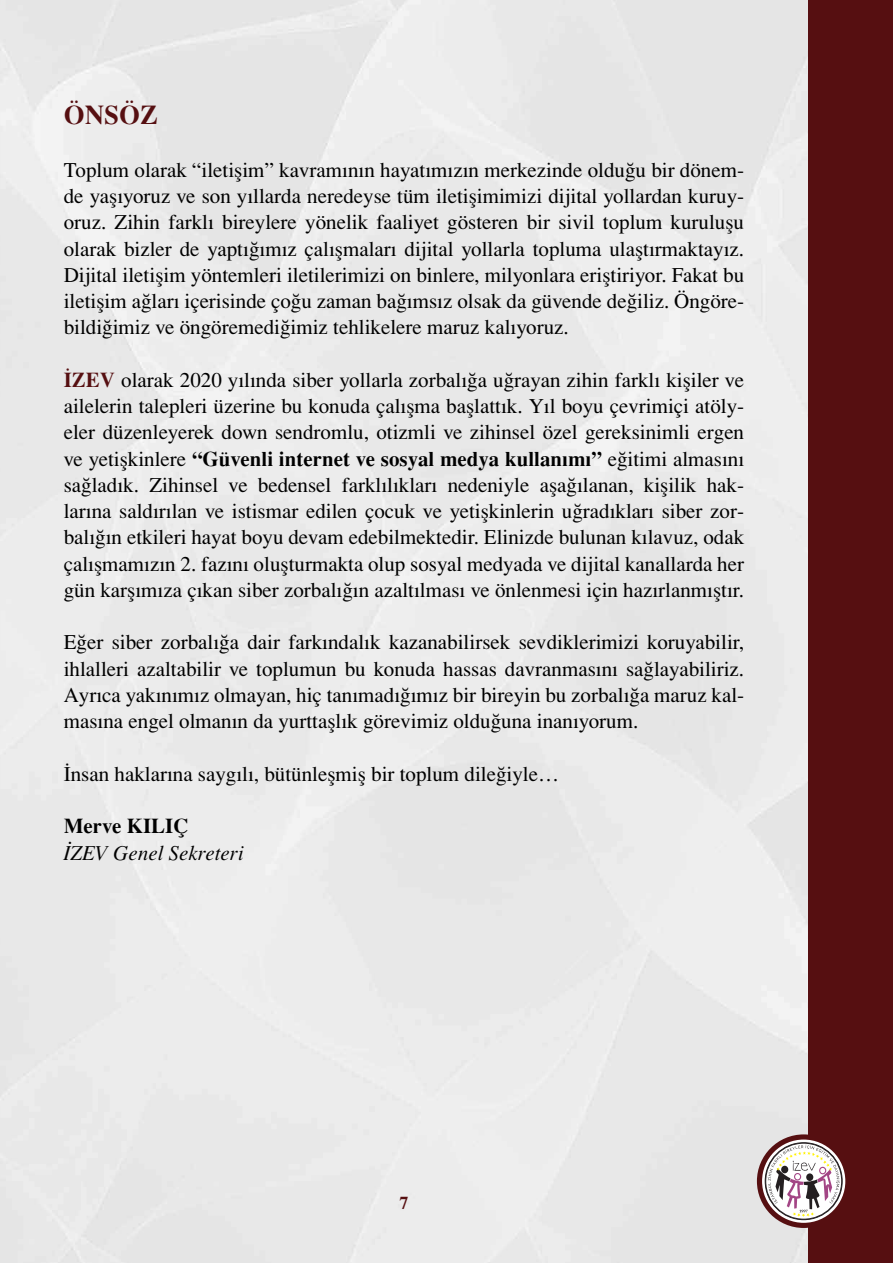
<style>
.page{position:relative;width:893px;height:1263px;background:#fff}
.page>*{position:absolute;margin:0;border:0;box-sizing:border-box;transform-origin:0 0}
.t1{font:27px "Times Bold Tr";color:#560f11}
.t2{font:21px/26.2px "Times Normal Tr";color:#000;text-align:justify}
.t3{font:21px "Times Bold Tr";color:#000}
.t4{font:21px "Times Italic Tr";color:#000}
.t5{font:18px "Times Bold Tr";color:#560f11}
.s1{font-family:"Times Bold Tr";color:#560f11}
.s2{font-family:"Times Normal Tr"}
</style>
<div class="page">
<div style="left:808px;top:0;width:85px;height:1263px;background:#560f11"></div>
<div style="left:757px;top:1134px;width:93px;height:94px;background:#560f11;border-radius:50%"></div>
<svg style="left:762px;top:1139px;width:83px;height:84px"></svg>
<svg style="left:767px;top:1145px;width:72px;height:72px;background:#c8bbbd"></svg>
<p class="t1" style="left:64px;top:98px;width:96px">ÖNSÖZ</p>
<p class="t2" style="left:64px;top:157px;width:682px">Toplum olarak “iletişim” kavramının hayatımızın merkezinde olduğu bir dönem&shy;de yaşıyoruz ve son yıllarda neredeyse tüm iletişimimizi dijital yollardan kuruy&shy;oruz. Zihin farklı bireylere yönelik faaliyet gösteren bir sivil toplum kuruluşu olarak bizler de yaptığımız çalışmaları dijital yollarla topluma ulaştırmaktayız.<br>Dijital iletişim yöntemleri iletilerimizi on binlere, milyonlara eriştiriyor. Fakat bu iletişim ağları içerisinde çoğu zaman bağımsız olsak da güvende değiliz. Öngöre&shy;bildiğimiz ve öngöremediğimiz tehlikelere maruz kalıyoruz.</p>
<p class="t2" style="left:64px;top:367px;width:682px"><span class="s1">İZEV</span> olarak 2020 yılında siber yollarla zorbalığa uğrayan zihin farklı kişiler ve ailelerin talepleri üzerine bu konuda çalışma başlattık. Yıl boyu çevrimiçi atöly&shy;eler düzenleyerek down sendromlu, otizmli ve zihinsel özel gereksinimli ergen</p>
<p class="t3" style="left:64px;top:445px;width:682px"><span class="s2">ve yetişkinlere</span> “Güvenli internet ve sosyal medya kullanımı” <span class="s2">eğitimi almasını</span></p>
<p class="t2" style="left:64px;top:472px;width:682px">sağladık. Zihinsel ve bedensel farklılıkları nedeniyle aşağılanan, kişilik hak&shy;larına saldırılan ve istismar edilen çocuk ve yetişkinlerin uğradıkları siber zor&shy;balığın etkileri hayat boyu devam edebilmektedir. Elinizde bulunan kılavuz, odak çalışmamızın 2. fazını oluşturmakta olup sosyal medyada ve dijital kanallarda her gün karşımıza çıkan siber zorbalığın azaltılması ve önlenmesi için hazırlanmıştır.</p>
<p class="t2" style="left:64px;top:629px;width:682px">Eğer siber zorbalığa dair farkındalık kazanabilirsek sevdiklerimizi koruyabilir, ihlalleri azaltabilir ve toplumun bu konuda hassas davranmasını sağlayabiliriz.<br>Ayrıca yakınımız olmayan, hiç tanımadığımız bir bireyin bu zorbalığa maruz kal&shy;masına engel olmanın da yurttaşlık görevimiz olduğuna inanıyorum.</p>
<p class="t2" style="left:64px;top:760px;width:497px">İnsan haklarına saygılı, bütünleşmiş bir toplum dileğiyle…</p>
<p class="t3" style="left:64px;top:813px;width:126px">Merve KILIÇ</p>
<p class="t4" style="left:64px;top:840px;width:182px">İZEV Genel Sekreteri</p>
<p class="t5" style="left:399px;top:1192px;width:10px">7</p>
</div>
